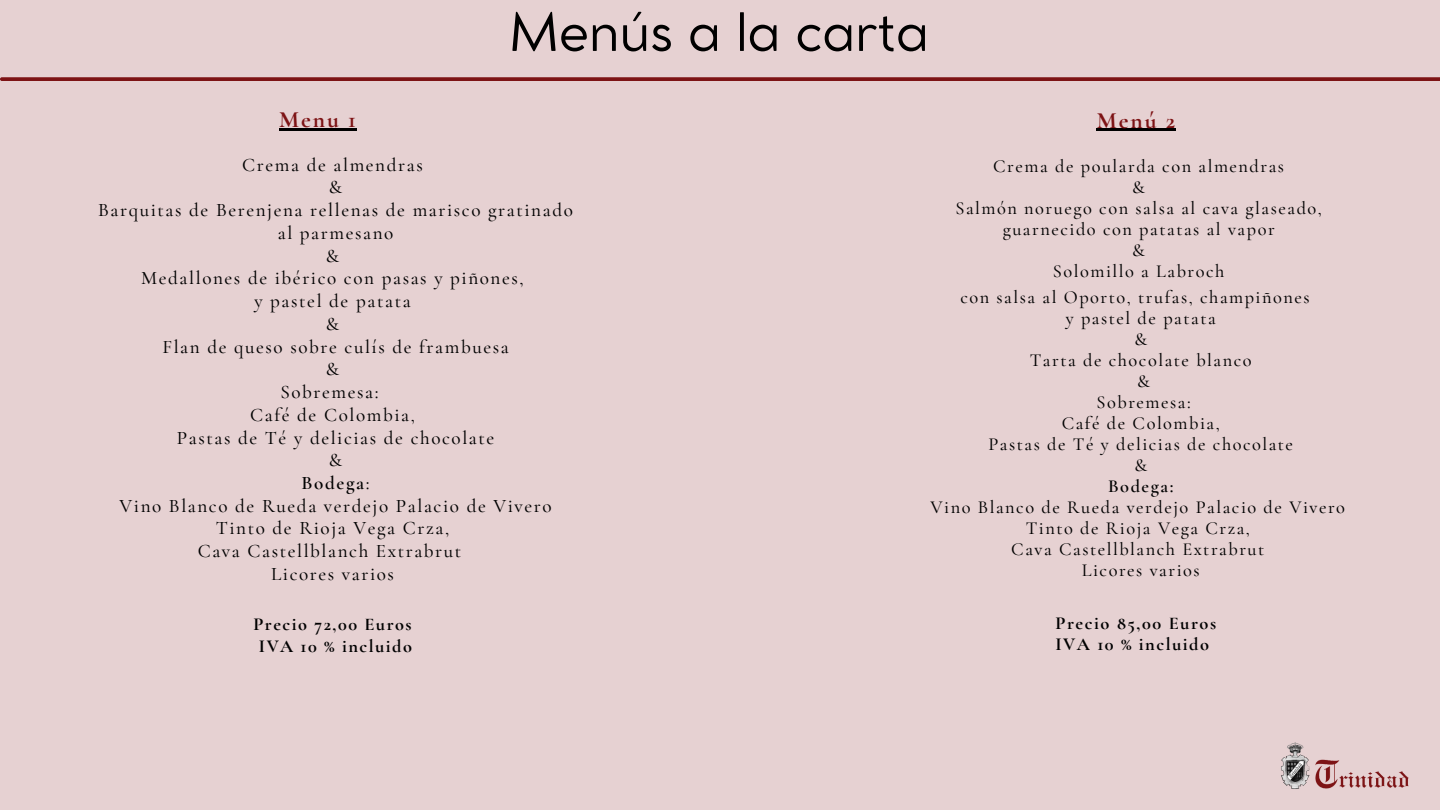
<style>
.page{position:relative;width:1440px;height:810px;background:#e6d1d2}
.page>*{position:absolute;margin:0;border:0;box-sizing:border-box;transform-origin:0 0}
.t1{font:52px "Cocomat Pro";color:#000}
.t2{font:700 23.3px "Cormorant Garamond";letter-spacing:.085em;color:#7d1315}
.t3{font:500 19.1px "Cormorant Garamond";letter-spacing:.085em;color:#000}
.t4{font:600 19.1px "Cormorant Garamond";letter-spacing:.085em;color:#000}
.t5{font:500 18.3px/21px "Cormorant Garamond";letter-spacing:.085em;color:#000;text-align:center}
.t6{font:700 18.3px/21px "Cormorant Garamond";letter-spacing:.085em;color:#000}
.t7{font:600 18.3px "Cormorant Garamond";letter-spacing:.085em;color:#000}
.s1{font-weight:500}
</style>
<div class="page">
<img style="left:1281px;top:742px;width:128px;height:47px">
<hr style="left:279px;top:128px;width:77px;height:3px;background:#000">
<svg style="left:0;top:77px;width:1440px;height:4px;background:#831e20"></svg>
<hr style="left:1096px;top:128px;width:80px;height:3px;background:#000">
<p class="t1" style="left:509px;top:12px;width:421px">Menús a la carta</p>
<p class="t2" style="left:279px;top:105px;width:78px">Menu 1</p>
<p class="t2" style="left:1097px;top:106px;width:80px">Menú 2</p>
<h1 class="t3" style="left:242px;top:153px;width:182px">Crema de almendras</h1>
<h2 class="t3" style="left:329px;top:176px;width:15px">&amp;</h2>
<h2 class="t3" style="left:98px;top:199px;width:476px">Barquitas de Berenjena rellenas de marisco gratinado</h2>
<p class="t3" style="left:278px;top:221px;width:117px">al parmesano</p>
<p class="t3" style="left:326px;top:244px;width:15px">&amp;</p>
<p class="t3" style="left:141px;top:267px;width:384px">Medallones de ibérico con pasas y piñones,</p>
<p class="t3" style="left:254px;top:290px;width:158px">y pastel de patata</p>
<p class="t3" style="left:326px;top:312px;width:15px">&amp;</p>
<p class="t3" style="left:162px;top:335px;width:348px">Flan de queso sobre culís de frambuesa</p>
<p class="t3" style="left:326px;top:358px;width:15px">&amp;</p>
<p class="t3" style="left:280px;top:380px;width:100px">Sobremesa:</p>
<p class="t3" style="left:250px;top:403px;width:166px">Café de Colombia,</p>
<p class="t3" style="left:177px;top:426px;width:319px">Pastas de Té y delicias de chocolate</p>
<p class="t3" style="left:329px;top:449px;width:15px">&amp;</p>
<p class="t4" style="left:302px;top:471px;width:69px">Bodega<span class="s1">:</span></p>
<p class="t3" style="left:120px;top:494px;width:433px">Vino Blanco de Rueda verdejo Palacio de Vivero</p>
<p class="t3" style="left:216px;top:517px;width:235px">Tinto de Rioja Vega Crza,</p>
<p class="t3" style="left:198px;top:540px;width:265px">Cava Castellblanch Extrabrut</p>
<p class="t3" style="left:271px;top:562px;width:124px">Licores varios</p>
<p class="t6" style="left:253px;top:614px;width:160px">Precio 72,00 Euros</p>
<p class="t6" style="left:259px;top:635px;width:155px">IVA 10 % incluido</p>
<p class="t5" style="left:955px;top:156px;width:368px">Crema de poularda con almendras<br>&amp;<br>Salmón noruego con salsa al cava glaseado, guarnecido con patatas al vapor<br>&amp;<br>Solomillo a Labroch</p>
<p class="t5" style="left:960px;top:286px;width:351px">con salsa al Oporto, trufas, champiñones</p>
<p class="t5" style="left:1066px;top:308px;width:152px">y pastel de patata</p>
<p class="t5" style="left:1134px;top:329px;width:14px">&amp;</p>
<p class="t5" style="left:1030px;top:350px;width:223px">Tarta de chocolate blanco</p>
<p class="t5" style="left:1137px;top:371px;width:14px">&amp;</p>
<p class="t5" style="left:1097px;top:392px;width:96px">Sobremesa:</p>
<p class="t5" style="left:1062px;top:413px;width:160px">Café de Colombia,</p>
<p class="t5" style="left:988px;top:434px;width:306px">Pastas de Té y delicias de chocolate</p>
<p class="t5" style="left:1134px;top:455px;width:14px">&amp;</p>
<p class="t7" style="left:1108px;top:475px;width:67px">Bodega:</p>
<p class="t5" style="left:931px;top:497px;width:416px">Vino Blanco de Rueda verdejo Palacio de Vivero</p>
<p class="t5" style="left:1026px;top:518px;width:226px">Tinto de Rioja Vega Crza,</p>
<p class="t5" style="left:1011px;top:539px;width:255px">Cava Castellblanch Extrabrut</p>
<p class="t5" style="left:1082px;top:560px;width:119px">Licores varios</p>
<p class="t6" style="left:1056px;top:613px;width:162px">Precio 85,00 Euros<br>IVA 10 % incluido</p>
</div>
